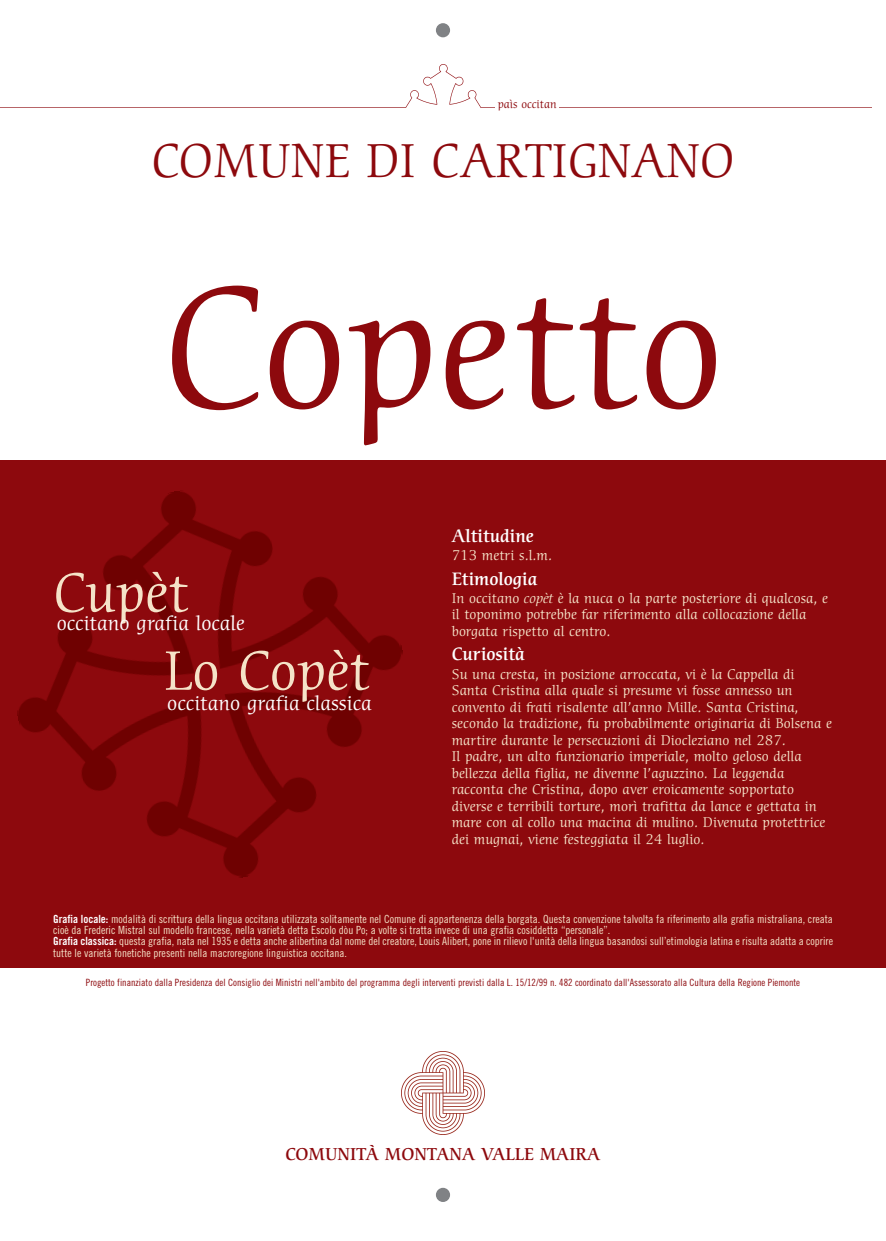
<style>
.page{position:relative;width:886px;height:1241px;background:#fff}
.page>*{position:absolute;margin:0;border:0;box-sizing:border-box;transform-origin:0 0}
.t1{font:167.5px "Cerigo";color:#8d090d}
.t2{font:53.75px "Cerigo";color:#f5e3c8}
.t3{font:46.25px "Cerigo";color:#8d090d}
.t4{font:20px "Cerigo";color:#fff}
.t5{font:500 17.5px "Cerigo";color:#fff}
.t6{font:500 16.75px "Cerigo";color:#8d090d}
.t7{font:13.75px/16.5px "Cerigo";color:#f5e3c8}
.t8{font:11.25px/11.2px "Trade Gothic Cond Eighteen";color:#f5e3c8}
.t9{font:11.25px "Cerigo";color:#8d090d}
.t10{font:10px "Trade Gothic Cond Eighteen";color:#8d090d}
.s1{font-style:italic}
.s2{font-family:"Trade Gothic Bold Cond Twenty";color:#fff}
</style>
<div class="page">
<div style="left:436px;top:23px;width:14px;height:14px;background:#808285;border-radius:50%"></div>
<div style="left:436px;top:1187px;width:14px;height:14px;background:#808285;border-radius:50%"></div>
<img style="left:405px;top:65px;width:76px;height:42px">
<div style="left:0;top:461px;width:886px;height:506px;background:#8d090d"></div>
<img style="left:0;top:460px;width:436px;height:418px">
<img style="left:401px;top:1051px;width:84px;height:83px">
<p class="t9" style="left:498px;top:100px;width:60px">paìs occitan</p>
<h3 class="t3" style="left:151px;top:143px;width:585px">COMUNE DI CARTIGNANO</h3>
<h1 class="t1" style="left:163px;top:284px;width:562px">Copetto</h1>
<h2 class="t2" style="left:53px;top:572px;width:137px">Cupèt</h2>
<h3 class="t4" style="left:57px;top:615px;width:190px">occitano grafia locale</h3>
<h2 class="t2" style="left:164px;top:650px;width:207px">Lo Copèt</h2>
<h3 class="t4" style="left:167px;top:695px;width:206px">occitano grafia classica</h3>
<p class="t5" style="left:452px;top:528px;width:83px">Altitudine</p>
<p class="t7" style="left:452px;top:548px;width:102px">713 metri s.l.m.</p>
<p class="t5" style="left:452px;top:571px;width:87px">Etimologia</p>
<p class="t7" style="left:452px;top:591px;width:378px">In occitano <span class="s1">copèt</span> è la nuca o la parte posteriore di qualcosa, e il toponimo potrebbe far riferimento alla collocazione della borgata rispetto al centro.</p>
<p class="t5" style="left:452px;top:647px;width:75px">Curiosità</p>
<p class="t7" style="left:452px;top:667px;width:382px">Su una cresta, in posizione arroccata, vi è la Cappella di Santa Cristina alla quale si presume vi fosse annesso un convento di frati risalente all’anno Mille. Santa Cristina, secondo la tradizione, fu probabilmente originaria di Bolsena e martire durante le persecuzioni di Diocleziano nel 287.<br>Il padre, un alto funzionario imperiale, molto geloso della bellezza della figlia, ne divenne l’aguzzino. La leggenda racconta che Cristina, dopo aver eroicamente sopportato diverse e terribili torture, morì trafitta da lance e gettata in mare con al collo una macina di mulino. Divenuta protettrice dei mugnai, viene festeggiata il 24 luglio.</p>
<p class="t8" style="left:53px;top:914px;width:781px"><span class="s2">Grafia locale:</span> modalità di scrittura della lingua occitana utilizzata solitamente nel Comune di appartenenza della borgata. Questa convenzione talvolta fa riferimento alla grafia mistraliana, creata cioè da Frederic Mistral sul modello francese, nella varietà detta Escolo dòu Po; a volte si tratta invece di una grafia cosiddetta “personale”.<br><span class="s2">Grafia classica:</span> questa grafia, nata nel 1935 e detta anche alibertina dal nome del creatore, Louis Alibert, pone in rilievo l'unità della lingua basandosi sull’etimologia latina e risulta adatta a coprire tutte le varietà fonetiche presenti nella macroregione linguistica occitana.</p>
<p class="t10" style="left:86px;top:978px;width:716px">Progetto finanziato dalla Presidenza del Consiglio dei Ministri nell'ambito del programma degli interventi previsti dalla L. 15/12/99 n. 482 coordinato dall'Assessorato alla Cultura della Regione Piemonte</p>
<p class="t6" style="left:286px;top:1147px;width:316px">COMUNITÀ MONTANA VALLE MAIRA</p>
</div>
